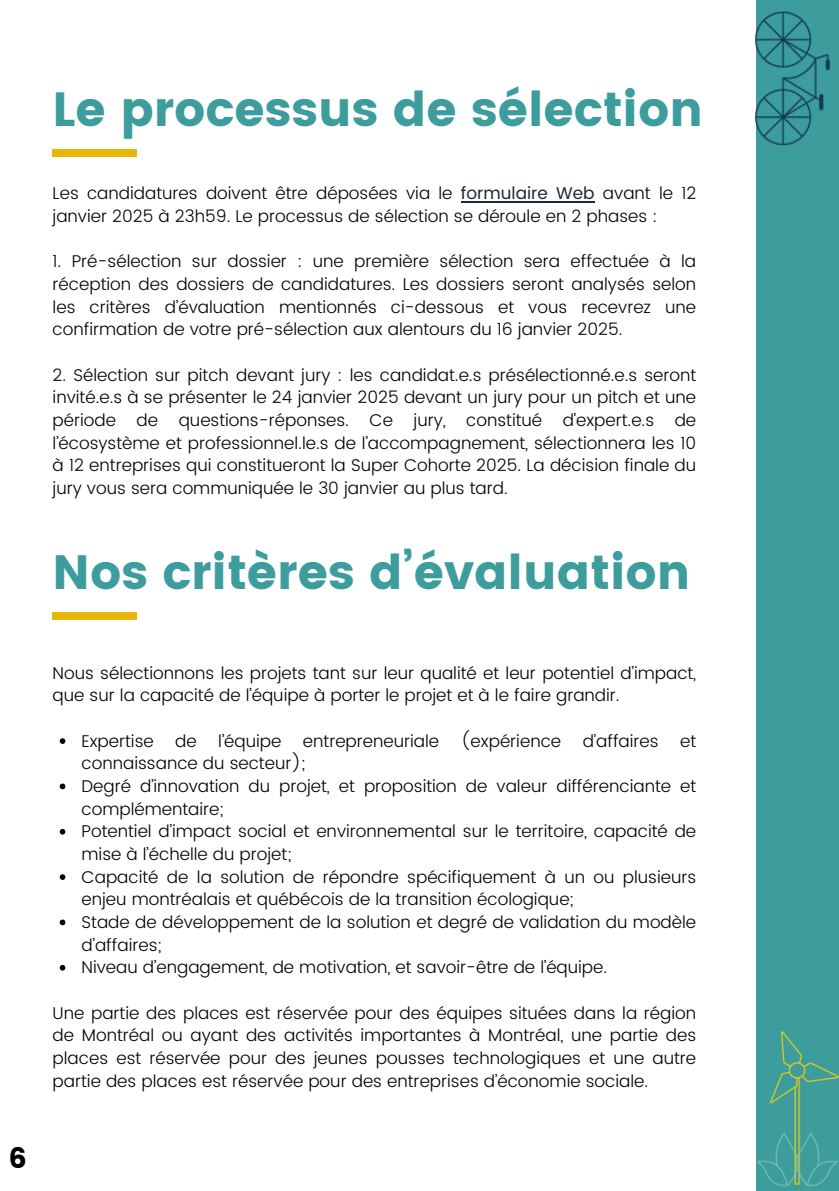
<style>
.page{position:relative;width:839px;height:1191px;background:#fff}
.page>*{position:absolute;margin:0;border:0;box-sizing:border-box;transform-origin:0 0}
.t1{font:48px "Poppins";color:#3d9c9c}
.t2{font:28.2px "Poppins";color:#000}
.t3{font:300 17px/22.6px "Poppins";color:#000}
.s1{font-weight:400;color:#1a2933}
</style>
<div class="page">
<div style="left:53px;top:149px;width:84px;height:7px;background:#e8b709"></div>
<div style="left:755px;top:0;width:83px;height:1190px;background:#3d9c9c"></div>
<hr style="left:461px;top:201px;width:133px;height:1px;background:#1a2933">
<div style="left:53px;top:612px;width:84px;height:8px;background:#e8b709"></div>
<svg style="left:60px;top:738px;width:5px;height:6px"></svg>
<svg style="left:60px;top:784px;width:5px;height:5px"></svg>
<svg style="left:60px;top:829px;width:5px;height:6px"></svg>
<svg style="left:60px;top:874px;width:5px;height:6px"></svg>
<svg style="left:60px;top:920px;width:5px;height:5px"></svg>
<svg style="left:60px;top:965px;width:5px;height:6px"></svg>
<img style="left:769px;top:1031px;width:69px;height:98px">
<img style="left:798px;top:1129px;width:40px;height:57px">
<img style="left:755px;top:1129px;width:43px;height:61px">
<img style="left:755px;top:1px;width:75px;height:156px">
<p class="t1" style="left:53px;top:81px;width:652px">Le processus de sélection</p>
<h1 class="t3" style="left:53px;top:182px;width:645px">Les candidatures doivent être déposées via le <span class="s1">formulaire Web</span> avant le 12 janvier 2025 à 23h59. Le processus de sélection se déroule en 2 phases :</h1>
<p class="t3" style="left:53px;top:250px;width:645px;text-align:justify">1. Pré-sélection sur dossier : une première sélection sera effectuée à la réception des dossiers de candidatures. Les dossiers seront analysés selon les critères d’évaluation mentionnés ci-dessous et vous recevrez une confirmation de votre pré-sélection aux alentours du 16 janvier 2025.</p>
<p class="t3" style="left:53px;top:364px;width:645px;text-align:justify">2. Sélection sur pitch devant jury : les candidat.e.s présélectionné.e.s seront invité.e.s à se présenter le 24 janvier 2025 devant un jury pour un pitch et une période de questions-réponses. Ce jury, constitué d’expert.e.s de l’écosystème et professionnel.le.s de l’accompagnement, sélectionnera les 10 à 12 entreprises qui constitueront la Super Cohorte 2025. La décision finale du jury vous sera communiquée le 30 janvier au plus tard.</p>
<p class="t1" style="left:53px;top:544px;width:639px">Nos critères d’évaluation</p>
<p class="t2" style="left:9px;top:1142px;width:19px">6</p>
<h1 class="t3" style="left:53px;top:662px;width:645px">Nous sélectionnons les projets tant sur leur qualité et leur potentiel d’impact, que sur la capacité de l’équipe à porter le projet et à le faire grandir.</h1>
<p class="t3" style="left:81px;top:730px;width:74px">Expertise</p>
<p class="t3" style="left:175px;top:730px;width:23px">de</p>
<p class="t3" style="left:218px;top:730px;width:65px">l’équipe</p>
<p class="t3" style="left:303px;top:730px;width:138px">entrepreneuriale</p>
<p class="t3" style="left:460px;top:730px;width:102px">(expérience</p>
<p class="t3" style="left:582px;top:730px;width:77px">d’affaires</p>
<p class="t3" style="left:680px;top:730px;width:18px">et</p>
<p class="t3" style="left:81px;top:752px;width:225px">connaissance du secteur);</p>
<p class="t3" style="left:81px;top:775px;width:616px">Degré d’innovation du projet, et proposition de valeur différenciante et complémentaire;</p>
<p class="t3" style="left:81px;top:820px;width:616px">Potentiel d’impact social et environnemental sur le territoire, capacité de mise à l’échelle du projet;</p>
<p class="t3" style="left:81px;top:866px;width:616px">Capacité de la solution de répondre spécifiquement à un ou plusieurs enjeu montréalais et québécois de la transition écologique;</p>
<p class="t3" style="left:81px;top:911px;width:616px">Stade de développement de la solution et degré de validation du modèle d’affaires;</p>
<p class="t3" style="left:81px;top:956px;width:527px">Niveau d’engagement, de motivation, et savoir-être de l’équipe.</p>
<p class="t3" style="left:53px;top:1002px;width:645px;text-align:justify">Une partie des places est réservée pour des équipes situées dans la région de Montréal ou ayant des activités importantes à Montréal, une partie des places est réservée pour des jeunes pousses technologiques et une autre partie des places est réservée pour des entreprises d’économie sociale.</p>
</div>
